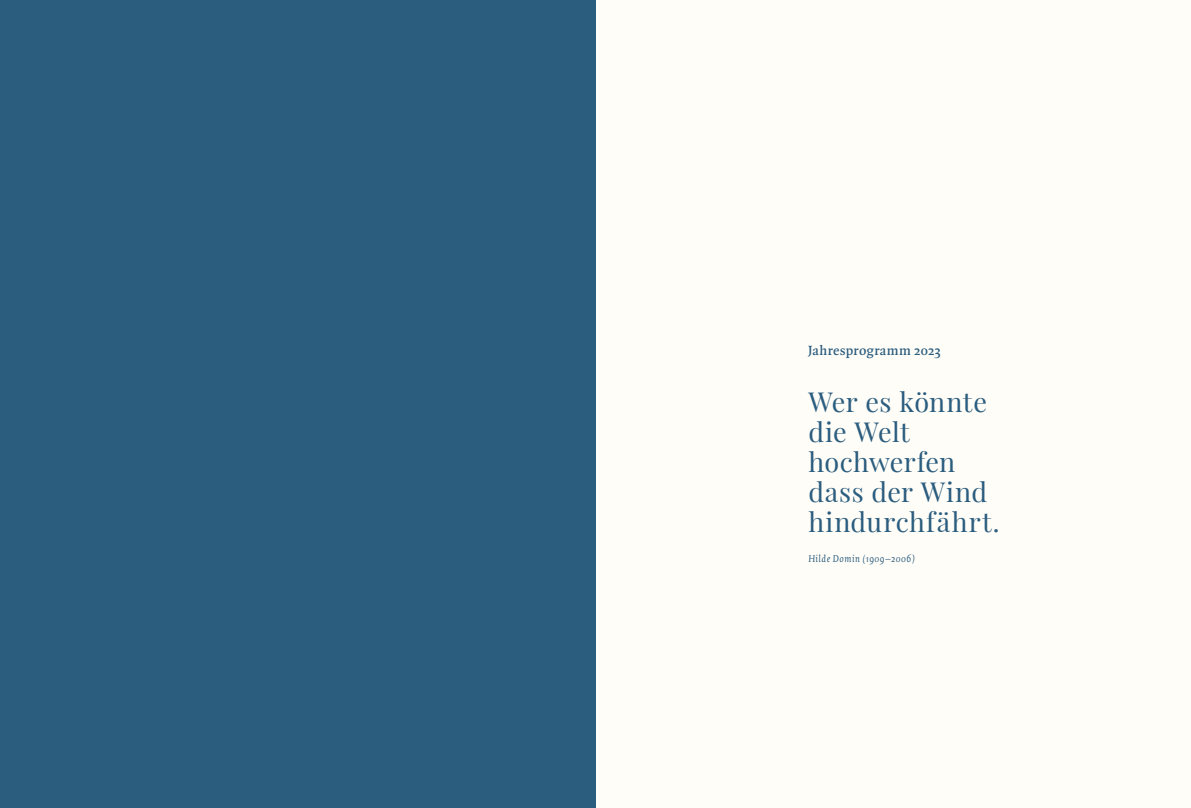
<style>
.page{position:relative;width:1191px;height:808px;background:#fff}
.page>*{position:absolute;margin:0;border:0;box-sizing:border-box;transform-origin:0 0}
.t1{font:27px/30px "Playfair Display";letter-spacing:.015em;color:#2b5d7f}
.t2{font:600 14.25px "Quadraat Pro";letter-spacing:.015em;color:#2b5d7f}
.t3{font:italic 10.5px "Quadraat Pro";letter-spacing:.045em;color:#2b5d7f}
</style>
<div class="page">
<div style="left:0;top:0;width:1191px;height:808px;background:linear-gradient(to bottom,#fffdf7,#fffdf7)"></div>
<div style="left:0;top:0;width:595px;height:808px;background:#2b5d7f"></div>
<p class="t2" style="left:808px;top:341px;width:134px">Jahresprogramm 2023</p>
<p class="t1" style="left:808px;top:386px;width:193px">Wer es könnte die Welt hochwerfen dass der Wind hindurchfährt.</p>
<p class="t3" style="left:808px;top:551px;width:108px">Hilde Domin (1909–2006)</p>
</div>
